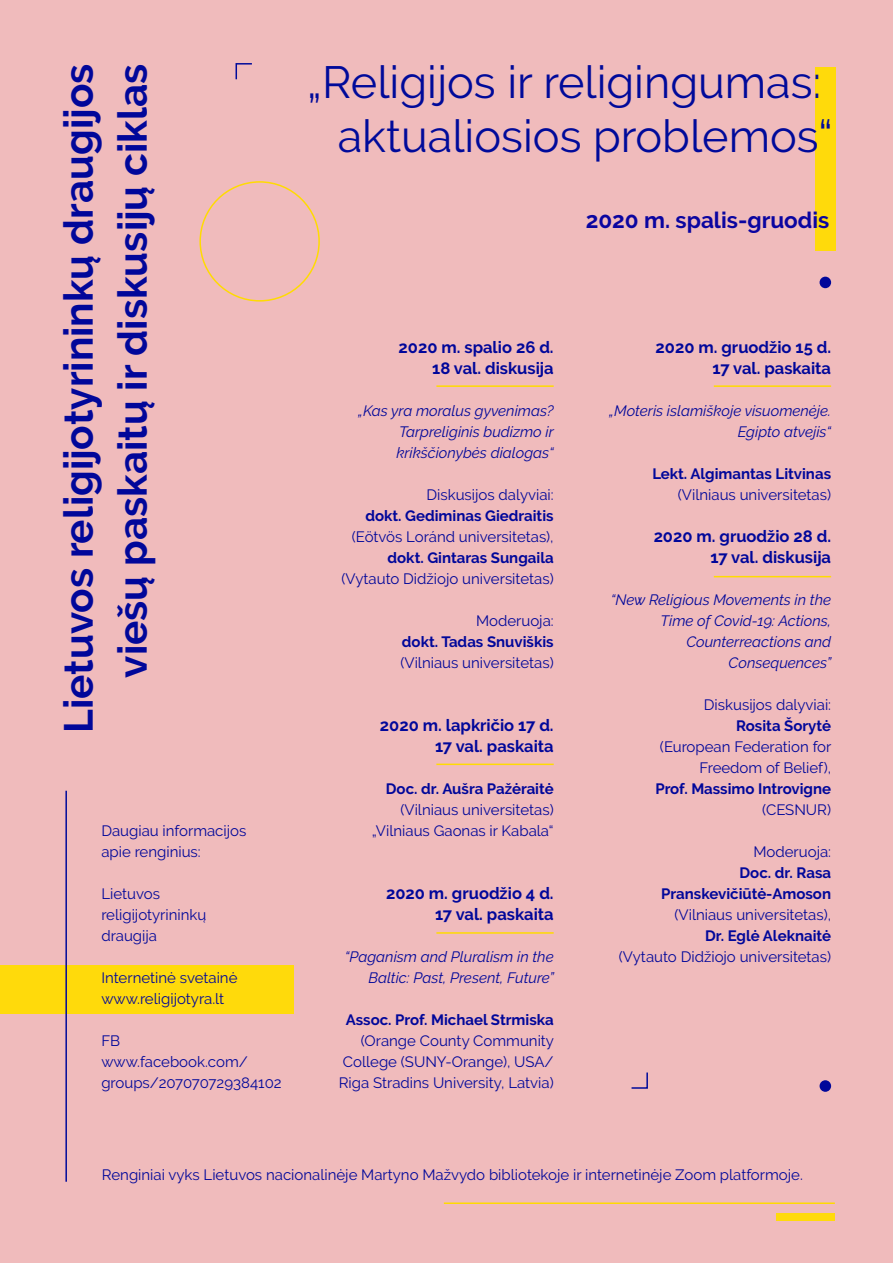
<style>
.page{position:relative;width:893px;height:1263px;background:#f0bbbc}
.page>*{position:absolute;margin:0;border:0;box-sizing:border-box;transform-origin:0 0}
.t1{font:45px/54px "Raleway";color:#000a9a;text-align:right}
.t2{font:700 40.5px/54px "Raleway";color:#01079a;text-align:right}
.t3{font:700 22.5px "Raleway";color:#0b05a0}
.t4{font:700 16.5px/21px "Raleway";color:#01079a;text-align:right}
.t5{font:15px/21px "Raleway";color:#01079a}
.t6{font:italic 15px/21px "Raleway";color:#01079a;text-align:right}
.t7{font:700 15px/21px "Raleway";color:#01079a;text-align:right}
</style>
<div class="page">
<div style="left:0;top:965px;width:294px;height:49px;background:#ffda0b"></div>
<div style="left:815px;top:68px;width:21px;height:183px;background:#ffda0b"></div>
<hr style="left:65px;top:791px;width:2px;height:391px;background:#000a9a">
<hr style="left:444px;top:1202px;width:391px;height:2px;background:#ffdb02">
<div style="left:819px;top:277px;width:12px;height:11px;background:#01079a;border-radius:50%"></div>
<div style="left:199px;top:181px;width:121px;height:121px;border:2px solid #ffdb02;border-radius:50%"></div>
<div style="left:819px;top:1080px;width:12px;height:12px;background:#01079a;border-radius:50%"></div>
<hr style="left:436px;top:385px;width:118px;height:2px;background:#ffdb02">
<hr style="left:436px;top:763px;width:118px;height:2px;background:#ffdb02">
<hr style="left:436px;top:932px;width:118px;height:2px;background:#ffdb02">
<hr style="left:714px;top:385px;width:117px;height:2px;background:#ffdb02">
<hr style="left:714px;top:576px;width:117px;height:1px;background:#ffdb02">
<svg style="left:235px;top:63px;width:17px;height:17px"></svg>
<svg style="left:631px;top:1072px;width:17px;height:17px"></svg>
<div style="left:776px;top:1213px;width:59px;height:8px;background:#ffda0b"></div>
<h2 class="t2" style="left:52px;top:733px;width:670px;rotate:-90deg">Lietuvos religijotyrininkų draugijos viešų paskaitų ir diskusijų ciklas</h2>
<p class="t5" style="left:101px;top:820px;width:147px">Daugiau informacijos apie renginius:</p>
<p class="t5" style="left:101px;top:883px;width:107px">Lietuvos religijotyrininkų draugija</p>
<p class="t5" style="left:101px;top:967px;width:138px">Internetinė svetainė www.religijotyra.lt</p>
<p class="t5" style="left:101px;top:1030px;width:182px">FB<br>www.facebook.com/ groups/207070729384102</p>
<h1 class="t1" style="left:307px;top:55px;width:527px">„Religijos ir religingumas: aktualiosios problemos“</h1>
<h3 class="t3" style="left:586px;top:207px;width:245px">2020 m. spalis-gruodis</h3>
<p class="t4" style="left:399px;top:337px;width:157px">2020 m. spalio 26 d.<br>18 val. diskusija</p>
<p class="t6" style="left:396px;top:400px;width:159px;text-align:justify;text-indent:-38px">„Kas yra moralus gyvenimas?<br>Tarpreliginis budizmo ir krikščionybės dialogas“</p>
<p class="t5" style="left:426px;top:484px;width:129px">Diskusijos dalyviai:</p>
<p class="t7" style="left:365px;top:505px;width:190px">dokt. Gediminas Giedraitis</p>
<p class="t5" style="left:352px;top:526px;width:203px">(Eötvös Loránd universitetas),</p>
<p class="t7" style="left:388px;top:547px;width:168px">dokt. Gintaras Sungaila</p>
<p class="t5" style="left:341px;top:568px;width:214px">(Vytauto Didžiojo universitetas)</p>
<p class="t5" style="left:476px;top:610px;width:79px">Moderuoja:</p>
<p class="t7" style="left:402px;top:631px;width:153px">dokt. Tadas Snuviškis</p>
<p class="t5" style="left:400px;top:652px;width:155px">(Vilniaus universitetas)</p>
<p class="t4" style="left:380px;top:715px;width:175px">2020 m. lapkričio 17 d.<br>17 val. paskaita</p>
<p class="t7" style="left:386px;top:778px;width:169px">Doc. dr. Aušra Pažėraitė</p>
<p class="t5" style="left:372px;top:799px;width:183px;text-align:right">(Vilniaus universitetas) „Vilniaus Gaonas ir Kabala“</p>
<p class="t4" style="left:386px;top:883px;width:169px">2020 m. gruodžio 4 d.<br>17 val. paskaita</p>
<p class="t6" style="left:345px;top:946px;width:211px">“Paganism and Pluralism in the<br>Baltic: Past, Present, Future”</p>
<p class="t7" style="left:346px;top:1009px;width:209px">Assoc. Prof. Michael Strmiska</p>
<p class="t5" style="left:339px;top:1030px;width:217px;text-align:justify;text-indent:22px">(Orange County Community College (SUNY-Orange), USA/ Riga Stradins University, Latvia)</p>
<p class="t4" style="left:656px;top:337px;width:177px">2020 m. gruodžio 15 d.<br>17 val. paskaita</p>
<p class="t6" style="left:609px;top:400px;width:223px">„Moteris islamiškoje visuomenėje.<br>Egipto atvejis“</p>
<p class="t7" style="left:652px;top:463px;width:180px">Lekt. Algimantas Litvinas</p>
<p class="t5" style="left:678px;top:484px;width:155px">(Vilniaus universitetas)</p>
<p class="t4" style="left:654px;top:526px;width:179px">2020 m. gruodžio 28 d.<br>17 val. diskusija</p>
<p class="t6" style="left:611px;top:589px;width:222px">“New Religious Movements in the<br>Time of Covid-19: Actions,<br>Counterreactions and<br>Consequences”</p>
<p class="t5" style="left:704px;top:694px;width:129px">Diskusijos dalyviai:</p>
<p class="t7" style="left:736px;top:715px;width:96px">Rosita Šorytė</p>
<p class="t5" style="left:660px;top:736px;width:173px;text-align:right">(European Federation for<br>Freedom of Belief),</p>
<p class="t7" style="left:655px;top:778px;width:177px">Prof. Massimo Introvigne</p>
<p class="t5" style="left:762px;top:799px;width:70px">(CESNUR)</p>
<p class="t5" style="left:753px;top:841px;width:79px">Moderuoja:</p>
<p class="t7" style="left:661px;top:862px;width:171px">Doc. dr. Rasa<br>Pranskevičiūtė-Amoson</p>
<p class="t5" style="left:674px;top:904px;width:158px">(Vilniaus universitetas),</p>
<p class="t7" style="left:705px;top:925px;width:128px">Dr. Eglė Aleknaitė</p>
<p class="t5" style="left:619px;top:946px;width:214px">(Vytauto Didžiojo universitetas)</p>
<p class="t5" style="left:102px;top:1164px;width:702px">Renginiai vyks Lietuvos nacionalinėje Martyno Mažvydo bibliotekoje ir internetinėje Zoom platformoje.</p>
</div>
